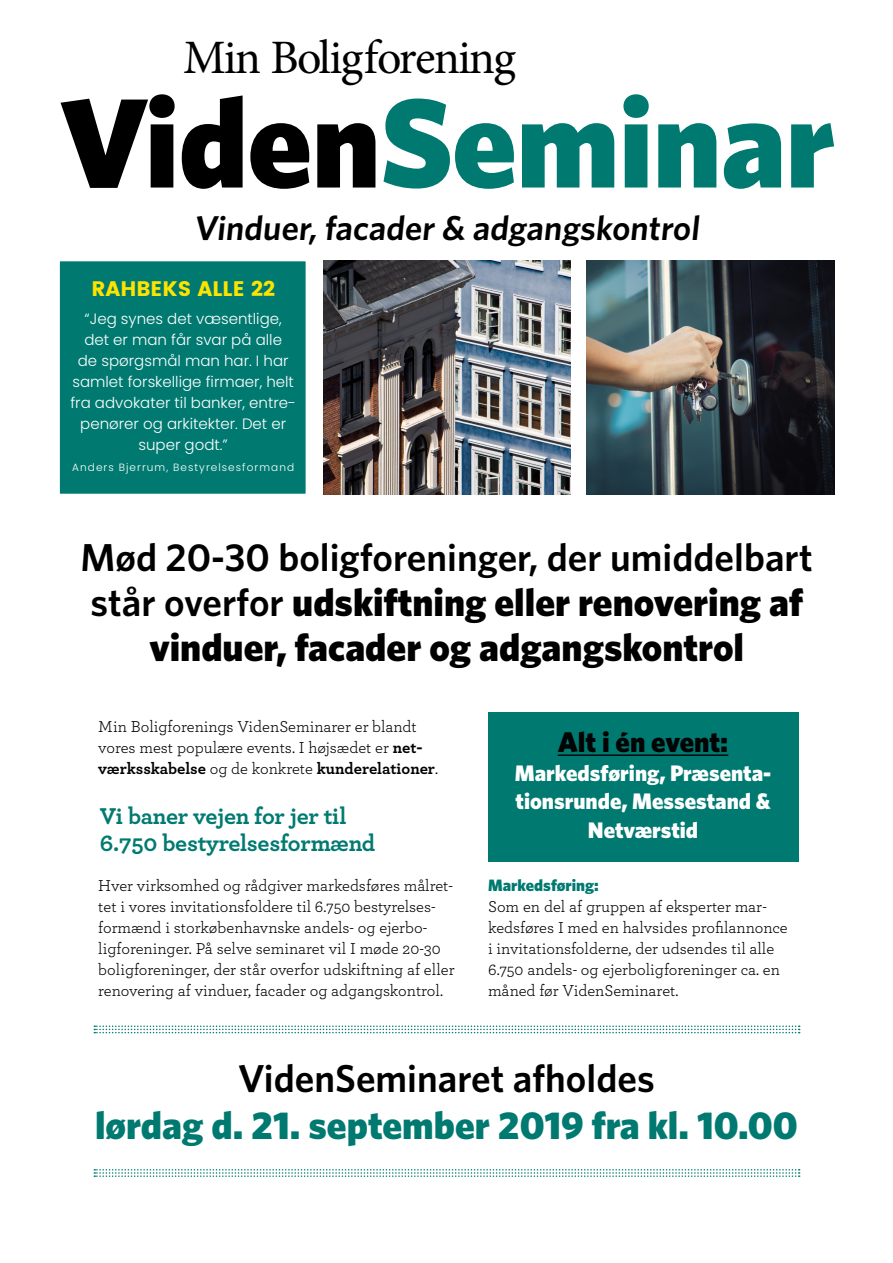
<style>
.page{position:relative;width:893px;height:1263px;background:#fff}
.page>*{position:absolute;margin:0;border:0;box-sizing:border-box;transform-origin:0 0}
.t1{font:900 127.5px "Whitney";letter-spacing:-.005em;color:#007a71}
.t2{font:48px "Minion Pro";letter-spacing:-.035em;color:#000}
.t3{font:900 39px/45px "Whitney";color:#000;text-align:center}
.t4{font:900 39px "Whitney";color:#007a71}
.t5{font:600 39px "Whitney";color:#000}
.t6{font:600 34.5px "Whitney";color:#000}
.t7{font:900 28.5px "Whitney";color:#020304}
.t8{font:700 24px/27px "Archer";letter-spacing:-.01em;color:#007a71}
.t9{font:900 22.5px/28.5px "Whitney";color:#fff;text-align:center}
.t10{font:21px "Poppins";color:#fde400}
.t11{font:16.5px/21px "Archer";color:#000}
.t12{font:900 16.5px "Whitney";color:#007a71}
.t13{font:300 15px/21px "Poppins";color:#fff;text-align:center}
.t14{font:300 10.5px "Poppins";letter-spacing:.1em;color:#fff}
.s1{color:#000}
.s2{font-weight:600}
.s3{font-weight:700}
</style>
<div class="page">
<div style="left:58px;top:260px;width:249px;height:235px;background:#007a71;border:2px solid #fff"></div>
<img style="left:323px;top:261px;width:247px;height:233px">
<img style="left:587px;top:261px;width:247px;height:233px">
<div style="left:488px;top:712px;width:310px;height:149px;background:#007a71"></div>
<hr style="left:558px;top:754px;width:170px;height:2px;background:#020304">
<svg style="left:94px;top:1169px;width:706px;height:8px"></svg>
<svg style="left:94px;top:1025px;width:706px;height:8px"></svg>
<h2 class="t2" style="left:183px;top:25px;width:334px">Min Boligforening</h2>
<h1 class="t1" style="left:60px;top:57px;width:776px"><span class="s1">Viden</span>Seminar</h1>
<h3 class="t6" style="left:194px;top:205px;width:511px">Vinduer, facader &amp; adgangskontrol</h3>
<p class="t10" style="left:91px;top:276px;width:185px">RAHBEKS ALLE 22</p>
<p class="t13" style="left:70px;top:308px;width:227px">“Jeg synes det væsentlige, det er man får svar på alle<br>de spørgsmål man har. I har samlet forskellige firmaer, helt fra advokater til banker, entre&shy;penører og arkitekter. Det er super godt.”</p>
<p class="t14" style="left:72px;top:461px;width:223px">Anders Bjerrum, Bestyrelsesformand</p>
<h3 class="t3" style="left:81px;top:534px;width:734px"><span class="s2">Mød 20-30 boligforeninger, der umiddelbart står overfor</span> udskiftning eller renovering af vinduer, facader og adgangskontrol</h3>
<p class="t11" style="left:98px;top:715px;width:341px">Min Boligforenings VidenSeminarer er blandt vores mest populære events. I højsædet er <span class="s3">net&shy;værksskabelse</span> og de konkrete <span class="s3">kunderelationer</span>.</p>
<h3 class="t8" style="left:100px;top:801px;width:277px">Vi baner vejen for jer til<br>6.750 bestyrelsesformænd</h3>
<p class="t11" style="left:98px;top:874px;width:358px">Hver virksomhed og rådgiver markedsføres målret&shy;tet i vores invitationsfoldere til 6.750 bestyrelses&shy;formænd i storkøbenhavnske andels- og ejerbo&shy;ligforeninger. På selve seminaret vil I møde 20-30 boligforeninger, der står overfor udskiftning af eller renovering af vinduer, facader og adgangskontrol.</p>
<h3 class="t7" style="left:558px;top:723px;width:172px">Alt i én event:</h3>
<h3 class="t9" style="left:515px;top:758px;width:258px">Markedsføring, Præsenta&shy;tionsrunde, Messestand &amp;<br>Netværstid</h3>
<p class="t12" style="left:488px;top:874px;width:112px">Markedsføring:</p>
<p class="t11" style="left:488px;top:895px;width:301px">Som en del af gruppen af eksperter mar&shy;kedsføres I med en halvsides profilannonce i invitationsfolderne, der udsendes til alle 6.750 andels- og ejerboligforeninger ca. en måned før VidenSeminaret.</p>
<h3 class="t5" style="left:238px;top:1052px;width:418px">VidenSeminaret afholdes</h3>
<h3 class="t4" style="left:95px;top:1099px;width:704px">lørdag d. 21. september 2019 fra kl. 10.00</h3>
</div>
